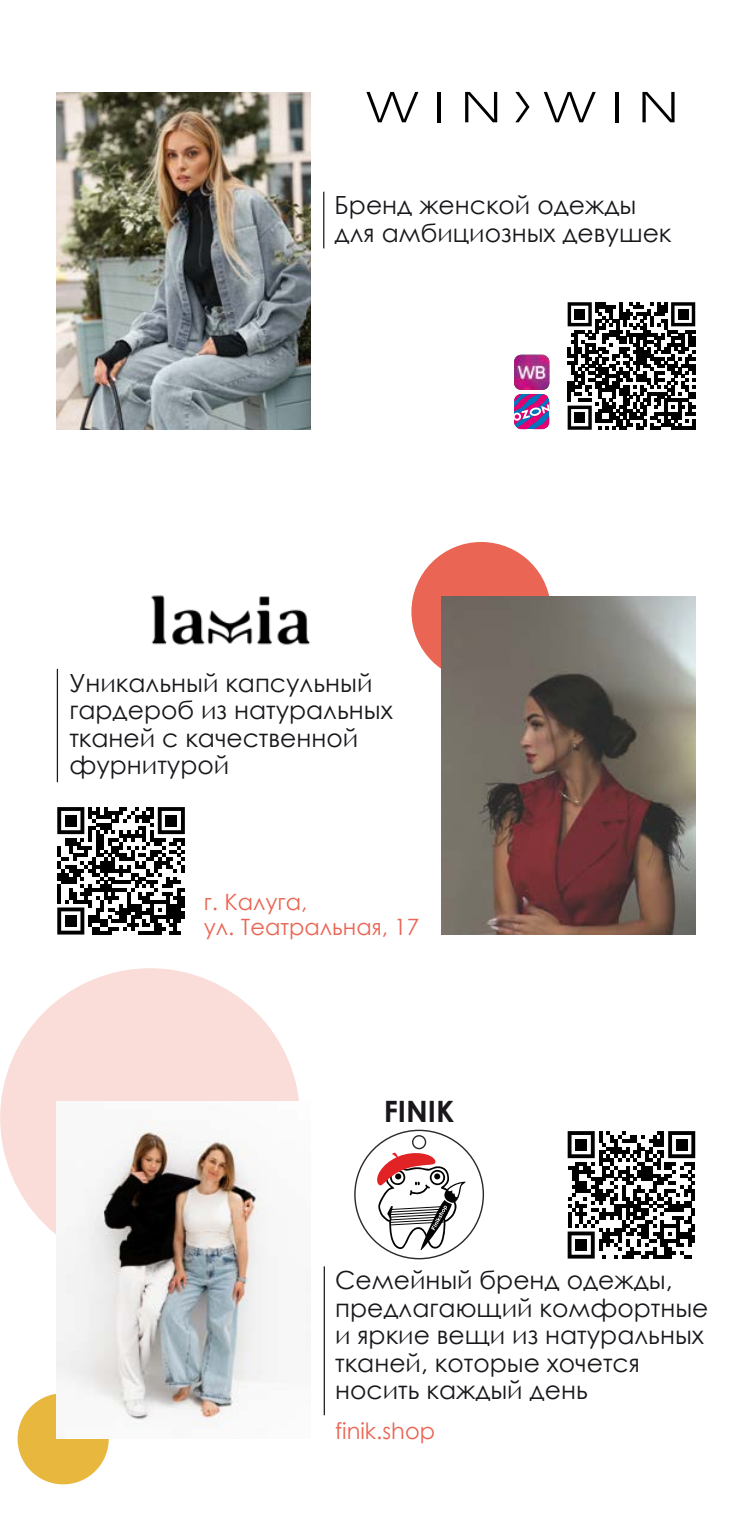
<style>
.page{position:relative;width:752px;height:1531px;background:#fff}
.page>*{position:absolute;margin:0;border:0;box-sizing:border-box;transform-origin:0 0}
.t1{font:700 29.5px "Century Gothic";color:#1a171c}
.t2{font:25px/27.5px "Century Gothic";color:#1a171c}
.t3{font:22.5px/25px "Century Gothic";color:#ea6553}
</style>
<div class="page">
<div style="left:0;top:968px;width:300px;height:300px;background:#faddd9;border-radius:50%"></div>
<div style="left:18px;top:1393px;width:91px;height:91px;background:#e8b73d;border-radius:50%"></div>
<div style="left:411px;top:542px;width:139px;height:139px;background:#ea6553;border-radius:50%"></div>
<svg style="left:374px;top:1150px;width:92px;height:100px"></svg>
<div style="left:412px;top:1135px;width:14px;height:14px;border:1px solid #2c2b2a;border-radius:50%"></div>
<img style="left:57px;top:1101px;width:243px;height:338px">
<hr style="left:323px;top:1266px;width:2px;height:149px;background:#1a171c">
<hr style="left:57px;top:669px;width:1px;height:113px;background:#1a171c">
<svg style="left:567px;top:1131px;width:128px;height:127px"></svg>
<div style="left:575px;top:1139px;width:11px;height:11px;background:#000"></div>
<div style="left:675px;top:1139px;width:12px;height:11px;background:#000"></div>
<div style="left:575px;top:1239px;width:11px;height:12px;background:#000"></div>
<hr style="left:323px;top:192px;width:1px;height:56px;background:#1a171c">
<img style="left:151px;top:595px;width:160px;height:50px">
<svg style="left:57px;top:807px;width:128px;height:127px"></svg>
<div style="left:65px;top:815px;width:12px;height:11px;background:#000"></div>
<div style="left:165px;top:815px;width:12px;height:11px;background:#000"></div>
<div style="left:65px;top:915px;width:12px;height:12px;background:#000"></div>
<img style="left:441px;top:597px;width:253px;height:337px">
<svg style="left:366px;top:92px;width:52px;height:30px"></svg>
<hr style="left:437px;top:92px;width:4px;height:30px;background:#000">
<svg style="left:465px;top:92px;width:32px;height:30px"></svg>
<svg style="left:543px;top:92px;width:52px;height:30px"></svg>
<svg style="left:615px;top:92px;width:3px;height:30px"></svg>
<svg style="left:642px;top:92px;width:32px;height:30px"></svg>
<svg style="left:515px;top:92px;width:14px;height:30px"></svg>
<img style="left:57px;top:92px;width:253px;height:338px">
<svg style="left:567px;top:302px;width:128px;height:128px"></svg>
<div style="left:574px;top:309px;width:10px;height:10px;background:#000"></div>
<div style="left:677px;top:309px;width:11px;height:10px;background:#000"></div>
<div style="left:574px;top:412px;width:10px;height:11px;background:#000"></div>
<svg style="left:514px;top:394px;width:35px;height:35px"></svg>
<img style="left:514px;top:355px;width:35px;height:35px">
<p class="t2" style="left:334px;top:191px;width:338px">Бренд женской одежды для амбициозных девушек</p>
<p class="t2" style="left:69px;top:668px;width:324px">Уникальный капсульный гардероб из натуральных тканей с качественной фурнитурой</p>
<p class="t3" style="left:204px;top:888px;width:217px">г. Калуга,<br>ул. Театральная, 17</p>
<p class="t1" style="left:383px;top:1089px;width:72px">FINIK</p>
<p class="t2" style="left:335px;top:1266px;width:374px">Семейный бренд одежды, предлагающий комфортные и яркие вещи из натуральных тканей, которые хочется носить каждый день</p>
<p class="t3" style="left:335px;top:1417px;width:101px">finik.shop</p>
</div>
